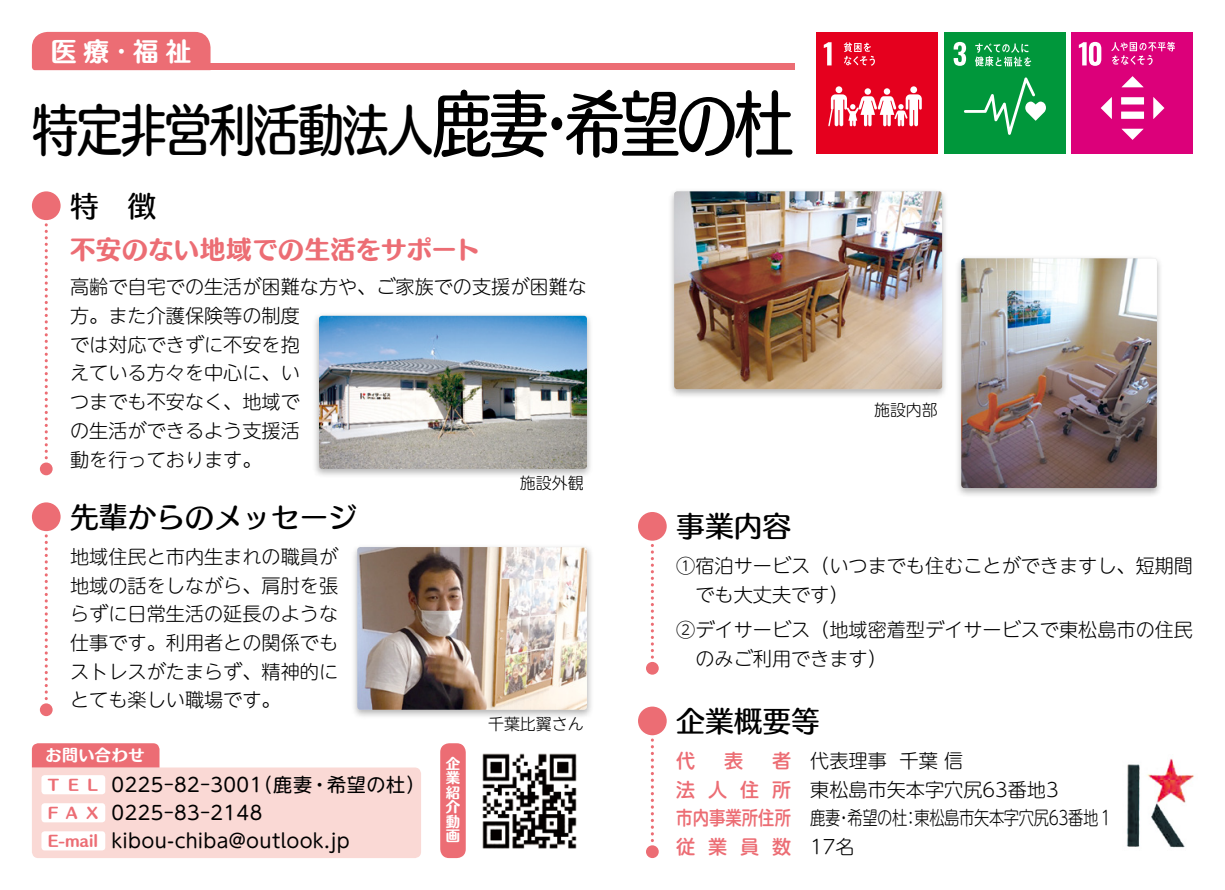
<style>
.page{position:relative;width:1225px;height:890px;background:#fff}
.page>*{position:absolute;margin:0;border:0;box-sizing:border-box;transform-origin:0 0}
.t1{font:55.8px "Humming Std D";letter-spacing:-.055em;color:#000;scale:.84 1}
.t2{font:28.8px "Humming Std D";color:#000}
.t3{font:25.43px "Humming Std E";letter-spacing:.01em;color:#ec6d74}
.t4{font:25.43px "Humming Std E";color:#fff}
.t5{font:300 19.12px/28.8px "UD Shin M Go Pro";color:#000}
.t6{font:19.12px/28.1px "UD Shin M Go Pro";letter-spacing:.025em;color:#000}
.t7{font:500 19.12px "UD Shin M Go Pro";color:#ec6d74}
.t8{font:300 15.97px "UD Shin M Go Pro";color:#000}
.t9{font:15.97px "Humming Std E";letter-spacing:.04em;color:#fff}
.t10{font:14.4px/14.4px "Humming Std E";color:#fff;text-align:justify}
.s1{font-size:71.77px}
.s2{font-family:"Humming Std E";font-size:14.4px;color:#ec6d74}
.s3{font-weight:500;color:#ec6d74}
</style>
<div class="page">
<div style="left:32px;top:191px;width:29px;height:29px;background:#ec6d74;border-radius:50%"></div>
<div style="left:40px;top:462px;width:13px;height:13px;background:#ec6d74;border-radius:50%"></div>
<svg style="left:45px;top:225px;width:3px;height:234px"></svg>
<svg style="left:32px;top:32px;width:762px;height:38px"></svg>
<div style="left:638px;top:512px;width:28px;height:29px;background:#ec6d74;border-radius:50%"></div>
<div style="left:646px;top:662px;width:13px;height:12px;background:#ec6d74;border-radius:50%"></div>
<svg style="left:651px;top:552px;width:3px;height:106px"></svg>
<div style="left:638px;top:706px;width:28px;height:29px;background:#ec6d74;border-radius:50%"></div>
<div style="left:646px;top:845px;width:13px;height:13px;background:#ec6d74;border-radius:50%"></div>
<svg style="left:651px;top:740px;width:3px;height:101px"></svg>
<div style="left:312px;top:312px;width:282px;height:167px;background:#000;opacity:.3"></div>
<img style="left:319px;top:316px;width:268px;height:153px">
<div style="left:667px;top:187px;width:282px;height:212px;background:#000;opacity:.3"></div>
<img style="left:674px;top:191px;width:268px;height:198px">
<div style="left:954px;top:254px;width:210px;height:244px;background:#000;opacity:.3"></div>
<img style="left:961px;top:258px;width:196px;height:230px">
<div style="left:816px;top:32px;width:122px;height:121px;background:#e5001e"></div>
<svg style="left:823px;top:42px;width:8px;height:23px"></svg>
<div style="left:910px;top:86px;width:7px;height:7px;background:#fff;border-radius:50%"></div>
<div style="left:883px;top:88px;width:7px;height:7px;background:#fff;border-radius:50%"></div>
<div style="left:864px;top:88px;width:7px;height:7px;background:#fff;border-radius:50%"></div>
<div style="left:835px;top:86px;width:7px;height:7px;background:#fff;border-radius:50%"></div>
<svg style="left:828px;top:94px;width:93px;height:33px"></svg>
<svg style="left:843px;top:42px;width:32px;height:24px"></svg>
<div style="left:944px;top:32px;width:121px;height:121px;background:#00973b"></div>
<svg style="left:964px;top:77px;width:82px;height:58px"></svg>
<svg style="left:953px;top:42px;width:78px;height:24px"></svg>
<div style="left:1071px;top:32px;width:122px;height:121px;background:#dc007a"></div>
<svg style="left:1078px;top:42px;width:23px;height:24px"></svg>
<div style="left:1121px;top:112px;width:23px;height:7px;background:#fff"></div>
<div style="left:1121px;top:97px;width:23px;height:7px;background:#fff"></div>
<svg style="left:1121px;top:76px;width:22px;height:11px"></svg>
<svg style="left:1153px;top:97px;width:11px;height:22px"></svg>
<svg style="left:1121px;top:129px;width:22px;height:11px"></svg>
<svg style="left:1100px;top:97px;width:11px;height:22px"></svg>
<svg style="left:1111px;top:42px;width:64px;height:23px"></svg>
<div style="left:32px;top:502px;width:29px;height:29px;background:#ec6d74;border-radius:50%"></div>
<div style="left:40px;top:703px;width:13px;height:13px;background:#ec6d74;border-radius:50%"></div>
<svg style="left:45px;top:536px;width:3px;height:163px"></svg>
<div style="left:350px;top:543px;width:244px;height:177px;background:#000;opacity:.3"></div>
<img style="left:357px;top:547px;width:230px;height:163px">
<img style="left:1126px;top:758px;width:68px;height:90px">
<svg style="left:32px;top:743px;width:389px;height:115px"></svg>
<img style="left:482px;top:753px;width:95px;height:96px">
<div style="left:440px;top:743px;width:26px;height:115px;background:#ec6d74;border-radius:9px"></div>
<h3 class="t4" style="left:51px;top:32px;width:142px">医療・福祉</h3>
<h1 class="t1" style="left:32px;top:87px;width:909px">特定非営利活動法人<span class="s1">鹿妻・希望の杜</span></h1>
<h2 class="t2" style="left:70px;top:184px;width:88px">特　徴</h2>
<h3 class="t3" style="left:70px;top:230px;width:412px">不安のない地域での生活をサポート</h3>
<p class="t5" style="left:70px;top:272px;width:518px">高齢で自宅での生活が困難な方や、ご家族での支援が困難な方。また介護保険等の制度<br>では対応できずに不安を抱<br>えている方々を中心に、い<br>つまでも不安なく、地域で<br>の生活ができるよう支援活<br>動を行っております。</p>
<h2 class="t2" style="left:70px;top:495px;width:289px">先輩からのメッセージ</h2>
<p class="t5" style="left:70px;top:541px;width:269px;text-align:justify">地域住民と市内生まれの職員が地域の話をしながら、肩肘を張らずに日常生活の延長のような仕事です。利用者との関係でもストレスがたまらず、精神的にとても楽しい職場です。</p>
<p class="t9" style="left:45px;top:743px;width:100px">お問い合わせ</p>
<p class="t6" style="left:48px;top:769px;width:379px"><span class="s2">T E L</span> 0225-82-3001（鹿妻・希望の杜）<br><span class="s2">F A X</span> 0225-83-2148<br><span class="s2">E-mail</span> kibou-chiba@outlook.jp</p>
<p class="t8" style="left:520px;top:470px;width:65px">施設外観</p>
<p class="t10" style="left:446px;top:756px;width:16px">企業紹介動画</p>
<p class="t8" style="left:488px;top:711px;width:97px">千葉比翼さん</p>
<h2 class="t2" style="left:676px;top:504px;width:116px">事業内容</h2>
<p class="t8" style="left:874px;top:397px;width:65px">施設内部</p>
<p class="t5" style="left:695px;top:551px;width:499px;text-indent:-19px">①宿泊サービス（いつまでも住むことができますし、短期間でも大丈夫です）</p>
<p class="t5" style="left:695px;top:614px;width:499px;text-indent:-19px">②デイサービス（地域密着型デイサービスで東松島市の住民のみご利用できます）</p>
<h2 class="t2" style="left:676px;top:699px;width:145px">企業概要等</h2>
<p class="t7" style="left:676px;top:745px;width:21px">代</p>
<p class="t7" style="left:724px;top:745px;width:21px">表</p>
<p class="t5" style="left:676px;top:745px;width:438px;text-indent:96px"><span class="s3">者</span> 代表理事 千葉信<br><span class="s3">法 人 住 所</span> 東松島市矢本字穴尻63番地3<br><span class="s3">市内事業所住所</span> 鹿妻・希望の杜：東松島市矢本字穴尻63番地１<span class="s3">従業員数</span> 17名</p>
</div>
